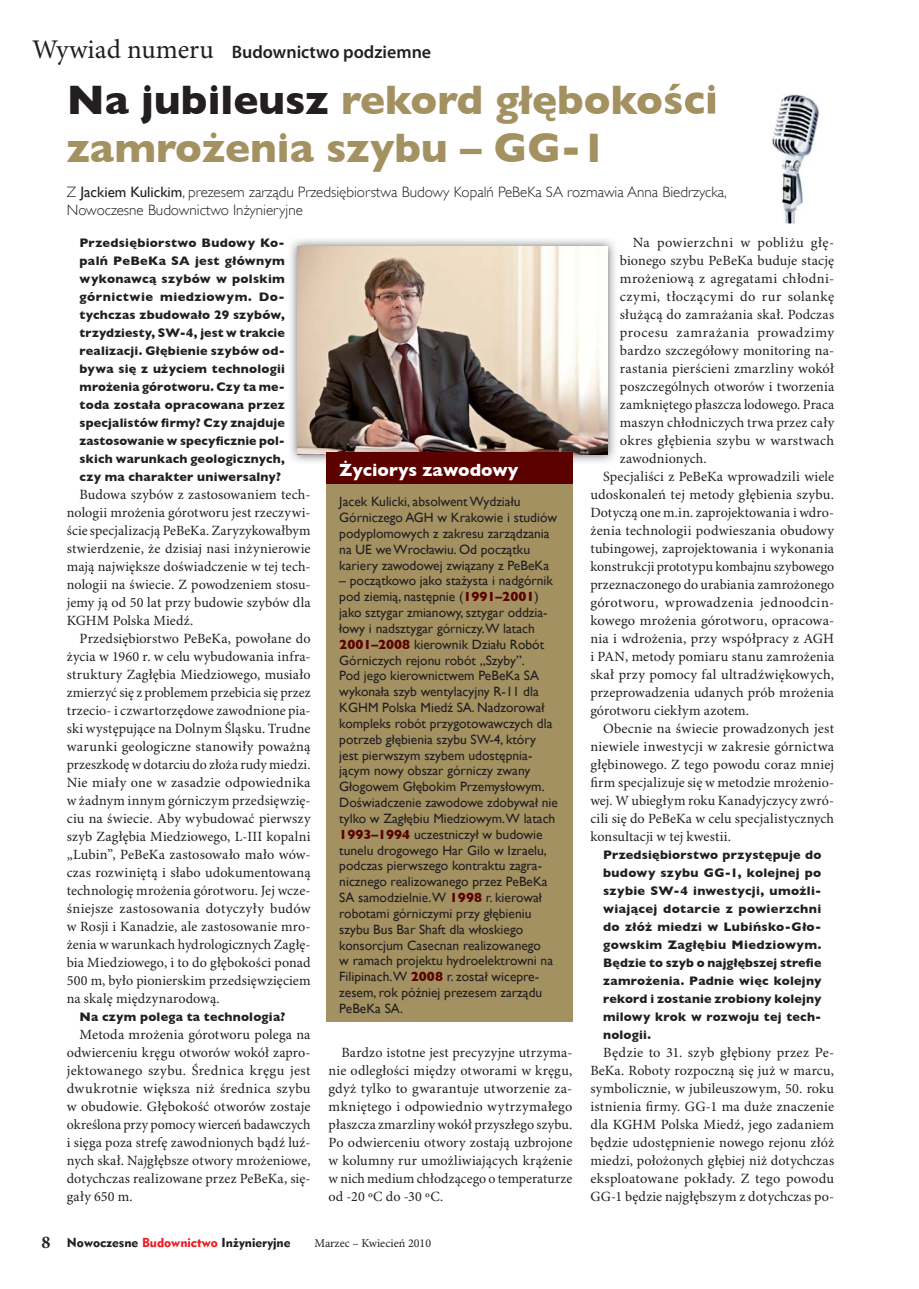
<style>
.page{position:relative;width:919px;height:1289px;background:#fff}
.page>*{position:absolute;margin:0;border:0;box-sizing:border-box;transform-origin:0 0}
.t1{font:700 42px/48px "Gill Sans";color:#a39161}
.t2{font:600 18px "Myriad Pro";color:#231f20}
.t3{font:700 18px "Gill Sans";color:#fff}
.t4{font:300 15px/18px "Gill Sans";color:#231f20}
.t5{font:14.1px/18px "Minion Pro";letter-spacing:.015em;color:#231f20;text-align:justify}
.t6{font:13.5px/15.9px "Gill Sans";color:#231f20}
.t7{font:700 12.6px/18px "Gill Sans";letter-spacing:.015em;color:#231f20;text-align:justify}
.t8{font:12px "Geometr 415 Blk PL";color:#231f20}
.t9{font:12px "Minion Pro";color:#231f20}
.s1{font-family:"Minion Pro";font-weight:400;font-size:27px}
.s2{color:#231f20}
.s3{font-weight:400}
.s4{font-weight:700;color:#5b0200}
.s5{font-family:"Minion Pro";font-weight:700;font-size:18px}
.s6{color:#ed1c24}
</style>
<div class="page">
<img style="left:772px;top:94px;width:47px;height:129px">
<img style="left:685px;top:84px;width:31px;height:30px">
<img style="left:290px;top:239px;width:325px;height:224px">
<img style="left:297px;top:247px;width:310px;height:207px">
<div style="left:326px;top:452px;width:246px;height:35px;background:#5b0200"></div>
<div style="left:326px;top:484px;width:246px;height:537px;background:#a39161"></div>
<p class="t2" style="left:32px;top:45px;width:401px"><span class="s1">Wywiad numeru</span> Budownictwo podziemne</p>
<h1 class="t1" style="left:67px;top:75px;width:652px"><span class="s2">Na jubileusz</span> rekord głębokości zamrożenia szybu – GG-1</h1>
<p class="t4" style="left:67px;top:183px;width:661px">Z <span class="s3">Jackiem Kulickim</span>, prezesem zarządu Przedsiębiorstwa Budowy Kopalń PeBeKa SA rozmawia Anna Biedrzycka,<br>Nowoczesne Budownictwo Inżynieryjne</p>
<p class="t7" style="left:80px;top:233px;width:207px">Przedsiębiorstwo Budowy Ko&shy;palń PeBeKa SA jest głównym wykonawcą szybów w polskim górnictwie miedziowym. Do&shy;tychczas zbudowało 29 szybów, trzydziesty, SW-4, jest w trakcie realizacji. Głębienie szybów od&shy;bywa się z użyciem technologii mrożenia górotworu. Czy ta me&shy;toda została opracowana przez specjalistów firmy? Czy znajduje zastosowanie w specyficznie pol&shy;skich warunkach geologicznych, czy ma charakter uniwersalny?</p>
<p class="t5" style="left:67px;top:486px;width:245px;text-indent:13px">Budowa szybów z zastosowaniem tech&shy;nologii mrożenia górotworu jest rzeczywi&shy;ście specjalizacją PeBeKa. Zaryzykowałbym stwierdzenie, że dzisiaj nasi inżynierowie mają największe doświadczenie w tej tech&shy;nologii na świecie. Z powodzeniem stosu&shy;jemy ją od 50 lat przy budowie szybów dla KGHM Polska Miedź.</p>
<p class="t5" style="left:67px;top:630px;width:245px;text-indent:13px">Przedsiębiorstwo PeBeKa, powołane do życia w 1960 r. w celu wybudowania infra&shy;struktury Zagłębia Miedziowego, musiało zmierzyć się z problemem przebicia się przez trzecio- i czwartorzędowe zawodnione pia&shy;ski występujące na Dolnym Śląsku. Trudne warunki geologiczne stanowiły poważną przeszkodę w dotarciu do złoża rudy miedzi.<br>Nie miały one w zasadzie odpowiednika w żadnym innym górniczym przedsięwzię&shy;ciu na świecie. Aby wybudować pierwszy szyb Zagłębia Miedziowego, L-III kopalni „Lubin”, PeBeKa zastosowało mało wów&shy;czas rozwiniętą i słabo udokumentowaną technologię mrożenia górotworu. Jej wcze&shy;śniejsze zastosowania dotyczyły budów w Rosji i Kanadzie, ale zastosowanie mro&shy;żenia w warunkach hydrologicznych Zagłę&shy;bia Miedziowego, i to do głębokości ponad 500 m, było pionierskim przedsięwzięciem na skalę międzynarodową.</p>
<p class="t7" style="left:80px;top:1007px;width:207px">Na czym polega ta technologia?</p>
<p class="t5" style="left:67px;top:1026px;width:245px;text-indent:13px">Metoda mrożenia górotworu polega na odwierceniu kręgu otworów wokół zapro&shy;jektowanego szybu. Średnica kręgu jest dwukrotnie większa niż średnica szybu w obudowie. Głębokość otworów zostaje określona przy pomocy wierceń badawczych i sięga poza strefę zawodnionych bądź luź&shy;nych skał. Najgłębsze otwory mrożeniowe, dotychczas realizowane przez PeBeKa, się&shy;gały 650 m.</p>
<p class="t3" style="left:339px;top:459px;width:180px">Życiorys zawodowy</p>
<p class="t6" style="left:339px;top:493px;width:219px">Jacek Kulicki, absolwent Wydziału Górniczego AGH w Krakowie i studiów podyplomowych z zakresu zarządzania na UE we Wrocławiu. Od początku kariery zawodowej związany z PeBeKa</p>
<p class="t6" style="left:339px;top:572px;width:220px">– początkowo jako stażysta i nadgórnik pod ziemią, następnie (<span class="s4">1991–2001</span>) jako sztygar zmianowy, sztygar oddzia&shy;łowy i nadsztygar górniczy.W latach <span class="s4">2001–2008</span> kierownik Działu Robót Górniczych rejonu robót „Szyby”.<br>Pod jego kierownictwem PeBeKa SA wykonała szyb wentylacyjny R-11 dla KGHM Polska Miedź SA. Nadzorował kompleks robót przygotowawczych dla potrzeb głębienia szybu SW-4, który jest pierwszym szybem udostępnia&shy;jącym nowy obszar górniczy zwany Głogowem Głębokim Przemysłowym.<br>Doświadczenie zawodowe zdobywał nie tylko w Zagłębiu Miedziowym.W latach <span class="s4">1993–1994</span> uczestniczył w budowie tunelu drogowego Har Gilo w Izraelu, podczas pierwszego kontraktu zagra&shy;nicznego realizowanego przez PeBeKa SA samodzielnie.W <span class="s4">1998</span> r. kierował robotami górniczymi przy głębieniu szybu Bus Bar Shaft dla włoskiego konsorcjum Casecnan realizowanego<br>w ramach projektu hydroelektrowni na Filipinach.W <span class="s4">2008</span> r. został wicepre&shy;zesem, rok później prezesem zarządu PeBeKa SA.</p>
<p class="t5" style="left:328px;top:1044px;width:245px;text-indent:13px">Bardzo istotne jest precyzyjne utrzyma&shy;nie odległości między otworami w kręgu, gdyż tylko to gwarantuje utworzenie za&shy;mkniętego i odpowiednio wytrzymałego płaszcza zmarzliny wokół przyszłego szybu.<br>Po odwierceniu otwory zostają uzbrojone w kolumny rur umożliwiających krążenie w nich medium chłodzącego o temperaturze od -20 ºC do -30 ºC.</p>
<p class="t8" style="left:41px;top:1235px;width:250px"><span class="s5">8</span> Nowoczesne <span class="s6">Budownictwo</span> Inżynieryjne</p>
<p class="t9" style="left:314px;top:1238px;width:118px">Marzec – Kwiecień 2010</p>
<p class="t5" style="left:632px;top:234px;width:203px">Na powierzchni w pobliżu głę-</p>
<p class="t5" style="left:620px;top:252px;width:216px">bionego szybu PeBeKa buduje stację</p>
<p class="t5" style="left:620px;top:270px;width:216px">mrożeniową z agregatami chłodni-</p>
<p class="t5" style="left:620px;top:288px;width:216px">czymi, tłoczącymi do rur solankę</p>
<p class="t5" style="left:620px;top:306px;width:216px">służącą do zamrażania skał. Podczas</p>
<p class="t5" style="left:620px;top:324px;width:216px">procesu zamrażania prowadzimy</p>
<p class="t5" style="left:620px;top:342px;width:216px">bardzo szczegółowy monitoring na-</p>
<p class="t5" style="left:620px;top:360px;width:216px">rastania pierścieni zmarzliny wokół</p>
<p class="t5" style="left:620px;top:378px;width:216px">poszczególnych otworów i tworzenia</p>
<p class="t5" style="left:620px;top:396px;width:216px">zamkniętego płaszcza lodowego. Praca</p>
<p class="t5" style="left:620px;top:414px;width:216px">maszyn chłodniczych trwa przez cały</p>
<p class="t5" style="left:620px;top:432px;width:216px">okres głębienia szybu w warstwach</p>
<p class="t5" style="left:620px;top:450px;width:88px">zawodnionych.</p>
<p class="t5" style="left:603px;top:468px;width:232px">Specjaliści z PeBeKa wprowadzili wiele</p>
<p class="t5" style="left:590px;top:486px;width:245px">udoskonaleń tej metody głębienia szybu.</p>
<p class="t5" style="left:590px;top:504px;width:245px">Dotyczą one m.in. zaprojektowania i wdro-</p>
<p class="t5" style="left:590px;top:522px;width:245px">żenia technologii podwieszania obudowy</p>
<p class="t5" style="left:590px;top:540px;width:245px">tubingowej, zaprojektowania i wykonania</p>
<p class="t5" style="left:590px;top:558px;width:245px">konstrukcji prototypu kombajnu szybowego</p>
<p class="t5" style="left:590px;top:576px;width:245px">przeznaczonego do urabiania zamrożonego</p>
<p class="t5" style="left:590px;top:594px;width:245px">górotworu, wprowadzenia jednoodcin-</p>
<p class="t5" style="left:590px;top:612px;width:245px">kowego mrożenia górotworu, opracowa-</p>
<p class="t5" style="left:590px;top:630px;width:245px">nia i wdrożenia, przy współpracy z AGH</p>
<p class="t5" style="left:590px;top:648px;width:245px">i PAN, metody pomiaru stanu zamrożenia</p>
<p class="t5" style="left:590px;top:666px;width:245px">skał przy pomocy fal ultradźwiękowych,</p>
<p class="t5" style="left:590px;top:684px;width:245px">przeprowadzenia udanych prób mrożenia</p>
<p class="t5" style="left:590px;top:702px;width:160px">górotworu ciekłym azotem.</p>
<p class="t5" style="left:603px;top:720px;width:232px">Obecnie na świecie prowadzonych jest</p>
<p class="t5" style="left:590px;top:738px;width:245px">niewiele inwestycji w zakresie górnictwa</p>
<p class="t5" style="left:590px;top:756px;width:245px">głębinowego. Z tego powodu coraz mniej</p>
<p class="t5" style="left:590px;top:774px;width:245px">firm specjalizuje się w metodzie mrożenio-</p>
<p class="t5" style="left:590px;top:792px;width:245px">wej. W ubiegłym roku Kanadyjczycy zwró-</p>
<p class="t5" style="left:590px;top:810px;width:245px">cili się do PeBeKa w celu specjalistycznych</p>
<p class="t5" style="left:590px;top:828px;width:142px">konsultacji w tej kwestii.</p>
<p class="t7" style="left:603px;top:845px;width:220px">Przedsiębiorstwo przystępuje do budowy szybu GG-1, kolejnej po szybie SW-4 inwestycji, umożli&shy;wiającej dotarcie z powierzchni do złóż miedzi w Lubińsko-Gło&shy;gowskim Zagłębiu Miedziowym.<br>Będzie to szyb o najgłębszej strefie zamrożenia. Padnie więc kolejny rekord i zostanie zrobiony kolejny milowy krok w rozwoju tej tech&shy;nologii.</p>
<p class="t5" style="left:590px;top:1044px;width:245px;text-indent:13px">Będzie to 31. szyb głębiony przez Pe-BeKa. Roboty rozpoczną się już w marcu, symbolicznie, w jubileuszowym, 50. roku istnienia firmy. GG-1 ma duże znaczenie dla KGHM Polska Miedź, jego zadaniem będzie udostępnienie nowego rejonu złóż miedzi, położonych głębiej niż dotychczas eksploatowane pokłady. Z tego powodu GG-1 będzie najgłębszym z dotychczas po-</p>
</div>
